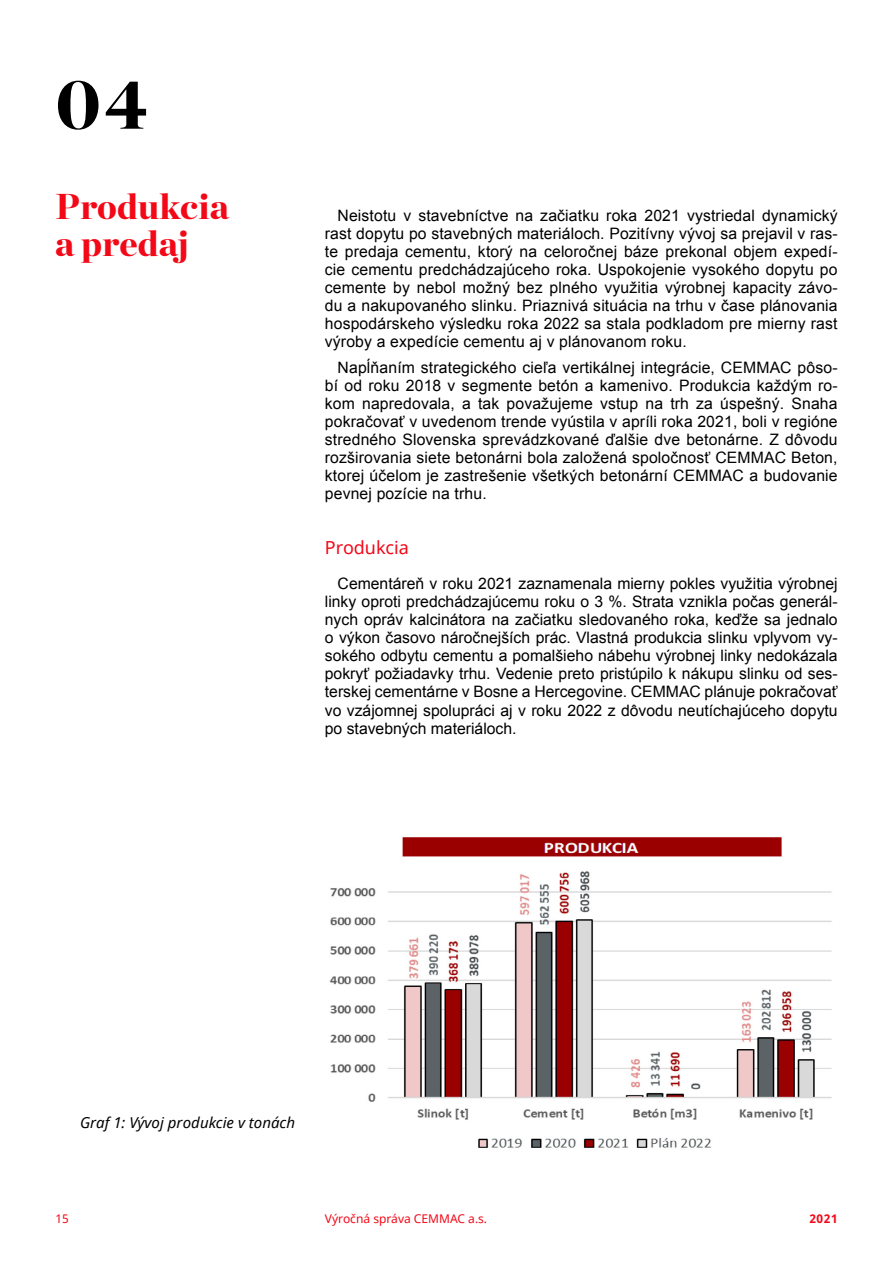
<style>
.page{position:relative;width:893px;height:1263px;background:#fff}
.page>*{position:absolute;margin:0;border:0;box-sizing:border-box;transform-origin:0 0}
.t1{font:900 70.5px "Chronicle Display";color:#000}
.t2{font:900 36px/37.5px "Chronicle Display";color:#f30817}
.t3{font:18px "Noto Sans";color:#f30817}
.t4{font:15.75px/18px "Arial";letter-spacing:.01em;color:#000;text-align:justify}
.t5{font:italic 15px "Noto Sans";color:#000}
.t6{font:12px "Noto Sans";color:#f30817}
.t7{font:700 12px "Noto Sans";color:#f30817}
</style>
<div class="page">
<img style="left:329px;top:837px;width:503px;height:311px">
<h1 class="t1" style="left:55px;top:46px;width:94px">04</h1>
<h2 class="t2" style="left:55px;top:185px;width:175px">Produkcia a predaj</h2>
<p class="t4" style="left:325px;top:206px;width:514px;text-indent:13px">Neistotu v stavebníctve na začiatku roka 2021 vystriedal dynamický rast dopytu po stavebných materiáloch. Pozitívny vývoj sa prejavil v ras&shy;te predaja cementu, ktorý na celoročnej báze prekonal objem expedí&shy;cie cementu predchádzajúceho roka. Uspokojenie vysokého dopytu po cemente by nebol možný bez plného využitia výrobnej kapacity závo&shy;du a nakupovaného slinku. Priaznivá situácia na trhu v čase plánovania hospodárskeho výsledku roka 2022 sa stala podkladom pre mierny rast výroby a expedície cementu aj v plánovanom roku.</p>
<p class="t4" style="left:325px;top:359px;width:514px;text-indent:13px">Napĺňaním strategického cieľa vertikálnej integrácie, CEMMAC pôso&shy;bí od roku 2018 v segmente betón a kamenivo. Produkcia každým ro&shy;kom napredovala, a tak považujeme vstup na trh za úspešný. Snaha pokračovať v uvedenom trende vyústila v apríli roka 2021, boli v regióne stredného Slovenska sprevádzkované ďalšie dve betonárne. Z dôvodu rozširovania siete betonárni bola založená spoločnosť CEMMAC Beton, ktorej účelom je zastrešenie všetkých betonární CEMMAC a budovanie pevnej pozície na trhu.</p>
<p class="t3" style="left:325px;top:535px;width:86px">Produkcia</p>
<p class="t4" style="left:325px;top:575px;width:514px;text-indent:13px">Cementáreň v roku 2021 zaznamenala mierny pokles využitia výrobnej linky oproti predchádzajúcemu roku o 3 %. Strata vznikla počas generál&shy;nych opráv kalcinátora na začiatku sledovaného roka, keďže sa jednalo o výkon časovo náročnejších prác. Vlastná produkcia slinku vplyvom vy&shy;sokého odbytu cementu a pomalšieho nábehu výrobnej linky nedokázala pokryť požiadavky trhu. Vedenie preto pristúpilo k nákupu slinku od ses&shy;terskej cementárne v Bosne a Hercegovine. CEMMAC plánuje pokračovať vo vzájomnej spolupráci aj v roku 2022 z dôvodu neutíchajúceho dopytu po stavebných materiáloch.</p>
<p class="t5" style="left:80px;top:1112px;width:216px">Graf 1: Vývoj produkcie v tonách</p>
<p class="t6" style="left:55px;top:1210px;width:15px">15</p>
<p class="t6" style="left:325px;top:1210px;width:164px">Výročná správa CEMMAC a.s.</p>
<p class="t7" style="left:809px;top:1210px;width:30px">2021</p>
</div>
